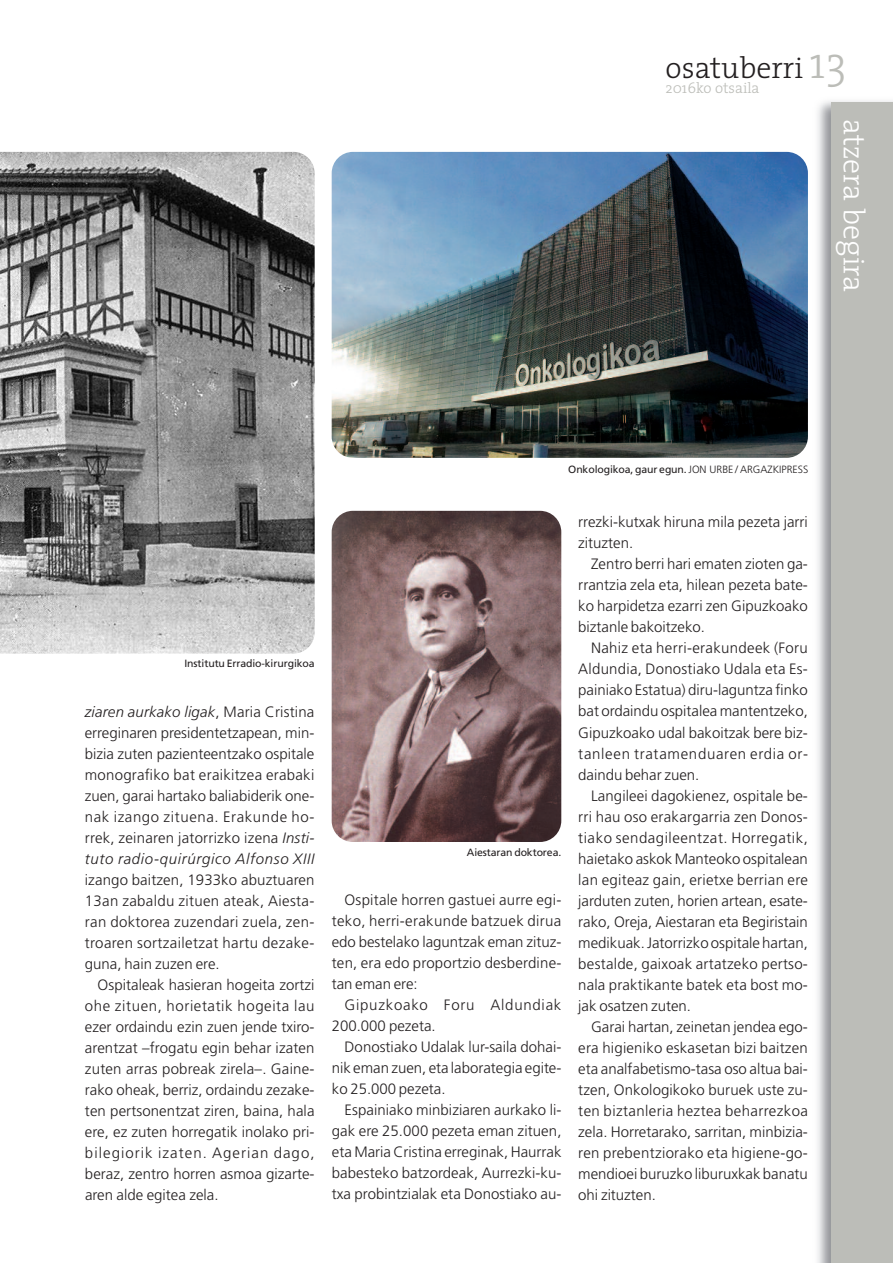
<style>
.page{position:relative;width:893px;height:1263px;background:#fff}
.page>*{position:absolute;margin:0;border:0;box-sizing:border-box;transform-origin:0 0}
.t1{font:300 30px "The Serif";color:#231f20}
.t2{font:300 30px "The Serif";color:#fff}
.t3{font:300 15px/21px "Frutiger";color:#231f20;text-align:justify}
.t4{font:300 15px/21px "Frutiger";letter-spacing:.05em;color:#231f20}
.t5{font:300 15px "The Serif";color:#bcbdb8}
.t6{font:10.5px "Frutiger";letter-spacing:-.01em;color:#231f20}
.s1{font-size:45px;color:#bcbdb8}
.s2{font-style:italic}
.s3{font-weight:300}
</style>
<div class="page">
<img style="left:817px;top:101px;width:76px;height:1162px">
<div style="left:831px;top:102px;width:62px;height:1161px;background:#bcbdb8"></div>
<img style="left:0;top:152px;width:315px;height:501px">
<img style="left:332px;top:511px;width:229px;height:331px;border-radius:21px">
<img style="left:332px;top:152px;width:476px;height:306px;border-radius:21px">
<h1 class="t1" style="left:665px;top:58px;width:183px">osatuberri <span class="s1">13</span></h1>
<p class="t5" style="left:665px;top:83px;width:96px">2016ko otsaila</p>
<h1 class="t2" style="left:864px;top:119px;width:174px;rotate:90deg">atzera begira</h1>
<p class="t6" style="left:185px;top:659px;width:132px">Institutu Erradio-kirurgikoa</p>
<p class="t3" style="left:85px;top:702px;width:231px"><span class="s2">ziaren aurkako ligak</span>, Maria Cristina erreginaren presidentetzapean, min&shy;bizia zuten pazienteentzako ospitale monografiko bat eraikitzea erabaki zuen, garai hartako baliabiderik one&shy;nak izango zituena. Erakunde ho&shy;rrek, zeinaren jatorrizko izena <span class="s2">Insti&shy;tuto radio-quirúrgico Alfonso XIII</span></p>
<p class="t3" style="left:85px;top:870px;width:231px">izango baitzen, 1933ko abuztuaren 13an zabaldu zituen ateak, Aiesta&shy;ran doktorea zuzendari zuela, zen&shy;troaren sortzailetzat hartu dezake&shy;guna, hain zuzen ere.</p>
<p class="t3" style="left:85px;top:975px;width:231px;text-indent:13px">Ospitaleak hasieran hogeita zortzi ohe zituen, horietatik hogeita lau ezer ordaindu ezin zuen jende txiro&shy;arentzat –frogatu egin behar izaten zuten arras pobreak zirela–. Gaine&shy;rako oheak, berriz, ordaindu zezake&shy;ten pertsonentzat ziren, baina, hala ere, ez zuten horregatik inolako pri&shy;bilegiorik izaten. Agerian dago, beraz, zentro horren asmoa gizarte&shy;aren alde egitea zela.</p>
<p class="t6" style="left:568px;top:465px;width:242px">Onkologikoa, gaur egun. <span class="s3">JON URBE / ARGAZKIPRESS</span></p>
<p class="t6" style="left:467px;top:848px;width:96px">Aiestaran doktorea.</p>
<p class="t3" style="left:332px;top:890px;width:231px;text-indent:13px">Ospitale horren gastuei aurre egi&shy;teko, herri-erakunde batzuek dirua edo bestelako laguntzak eman zituz&shy;ten, era edo proportzio desberdine&shy;tan eman ere:</p>
<p class="t4" style="left:332px;top:995px;width:231px;text-indent:13px">Gipuzkoako Foru Aldundiak<br>200.000 pezeta.</p>
<p class="t3" style="left:332px;top:1037px;width:231px;text-indent:13px">Donostiako Udalak lur-saila dohai&shy;nik eman zuen, eta laborategia egite&shy;ko 25.000 pezeta.</p>
<p class="t3" style="left:332px;top:1100px;width:231px;text-indent:13px">Espainiako minbiziaren aurkako li&shy;gak ere 25.000 pezeta eman zituen, eta Maria Cristina erreginak, Haurrak babesteko batzordeak, Aurrezki-ku&shy;txa probintzialak eta Donostiako au-</p>
<p class="t3" style="left:578px;top:513px;width:231px">rrezki-kutxak hiruna mila pezeta jarri zituzten.</p>
<p class="t3" style="left:578px;top:555px;width:231px;text-indent:13px">Zentro berri hari ematen zioten ga&shy;rrantzia zela eta, hilean pezeta bate&shy;ko harpidetza ezarri zen Gipuzkoako biztanle bakoitzeko.</p>
<p class="t3" style="left:578px;top:639px;width:231px;text-indent:13px">Nahiz eta herri-erakundeek (Foru Aldundia, Donostiako Udala eta Es&shy;painiako Estatua) diru-laguntza finko bat ordaindu ospitalea mantentzeko, Gipuzkoako udal bakoitzak bere biz&shy;tanleen tratamenduaren erdia or&shy;daindu behar zuen.</p>
<p class="t3" style="left:578px;top:786px;width:231px;text-indent:13px">Langileei dagokienez, ospitale be&shy;rri hau oso erakargarria zen Donos&shy;tiako sendagileentzat. Horregatik, haietako askok Manteoko ospitalean lan egiteaz gain, erietxe berrian ere jarduten zuten, horien artean, esate&shy;rako, Oreja, Aiestaran eta Begiristain medikuak.Jatorrizko ospitale hartan, bestalde, gaixoak artatzeko pertso&shy;nala praktikante batek eta bost mo&shy;jak osatzen zuten.</p>
<p class="t3" style="left:578px;top:1017px;width:231px;text-indent:13px">Garai hartan, zeinetan jendea ego&shy;era higieniko eskasetan bizi baitzen eta analfabetismo-tasa oso altua bai&shy;tzen, Onkologikoko buruek uste zu&shy;ten biztanleria heztea beharrezkoa zela. Horretarako, sarritan, minbizia&shy;ren prebentziorako eta higiene-go&shy;mendioei buruzko liburuxkak banatu ohi zituzten.</p>
</div>
